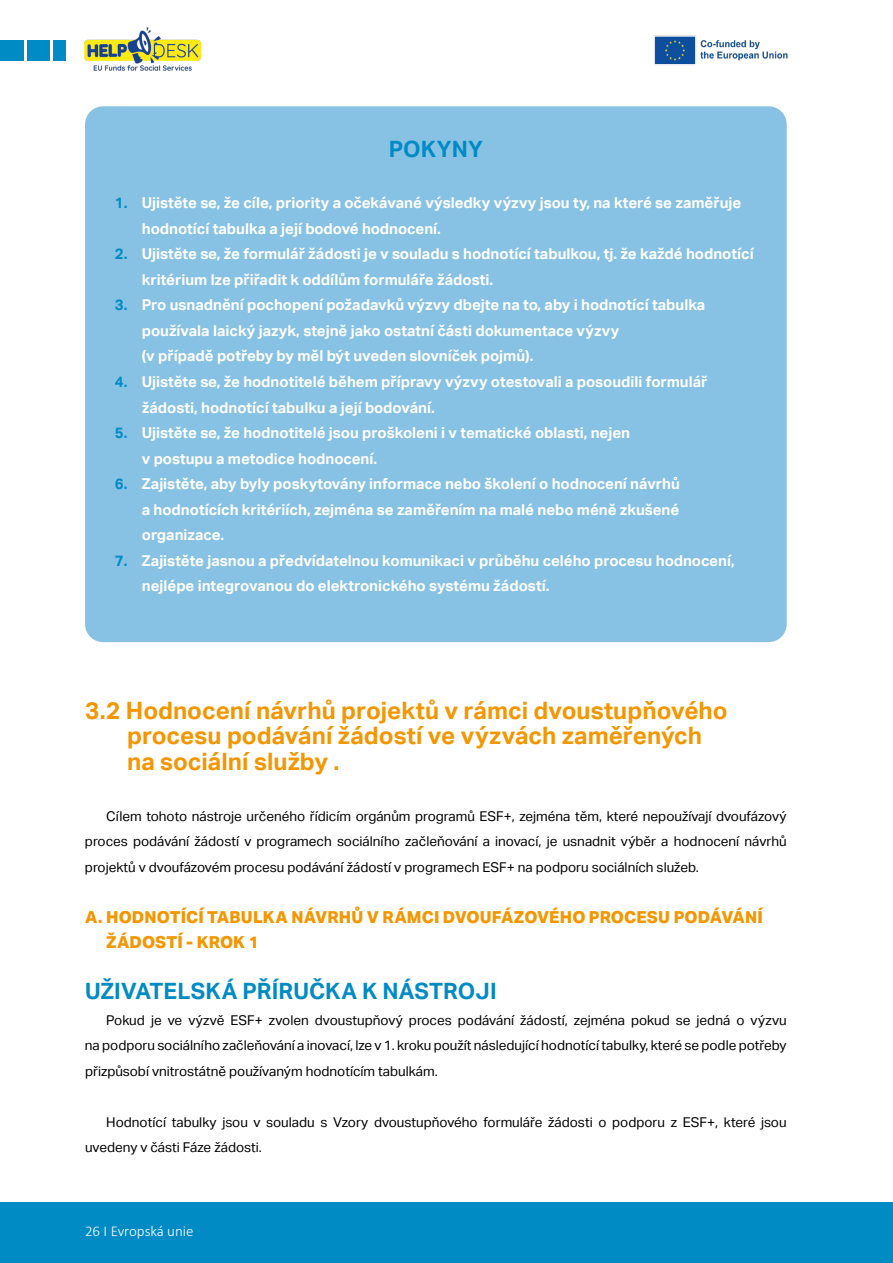
<style>
.page{position:relative;width:893px;height:1263px;background:#fff}
.page>*{position:absolute;margin:0;border:0;box-sizing:border-box;transform-origin:0 0}
.t1{font:700 24px/25.5px "Aktiv Grotesk";letter-spacing:.005em;color:#f49600}
.t2{font:700 22.5px "Aktiv Grotesk";letter-spacing:.005em;color:#008bc5}
.t3{font:800 16.5px/25.5px "Aktiv Grotesk";letter-spacing:.005em;color:#f49600}
.t4{font:700 15px/25.5px "Aktiv Grotesk";color:#fff}
.t5{font:300 15px "Calibri";color:#fff}
.t6{font:13.5px/25.5px "Aktiv Grotesk";color:#000;text-align:justify}
.s1{color:#008bc5}
</style>
<div class="page">
<div style="left:0;top:1202px;width:893px;height:61px;background:#008bc5"></div>
<div style="left:0;top:40px;width:23px;height:21px;background:#008bc5"></div>
<div style="left:27px;top:40px;width:22px;height:21px;background:#008bc5"></div>
<div style="left:53px;top:40px;width:13px;height:21px;background:#008bc5"></div>
<img style="left:654px;top:36px;width:134px;height:29px">
<img style="left:84px;top:27px;width:118px;height:44px">
<div style="left:85px;top:106px;width:702px;height:536px;background:#87c2e4;border-radius:18px"></div>
<h2 class="t2" style="left:389px;top:136px;width:96px">POKYNY</h2>
<p class="t4" style="left:142px;top:190px;width:601px;text-indent:-27px"><span class="s1">1.</span> Ujistěte se, že cíle, priority a očekávané výsledky výzvy jsou ty, na které se zaměřuje hodnotící tabulka a její bodové hodnocení.</p>
<p class="t4" style="left:142px;top:241px;width:613px;text-indent:-27px"><span class="s1">2.</span> Ujistěte se, že formulář žádosti je v souladu s hodnotící tabulkou, tj. že každé hodnotící kritérium lze přiřadit k oddílům formuláře žádosti.</p>
<p class="t4" style="left:142px;top:292px;width:565px;text-indent:-27px"><span class="s1">3.</span> Pro usnadnění pochopení požadavků výzvy dbejte na to, aby i hodnotící tabulka používala laický jazyk, stejně jako ostatní části dokumentace výzvy<br>(v případě potřeby by měl být uveden slovníček pojmů).</p>
<p class="t4" style="left:142px;top:369px;width:567px;text-indent:-27px"><span class="s1">4.</span> Ujistěte se, že hodnotitelé během přípravy výzvy otestovali a posoudili formulář žádosti, hodnotící tabulku a její bodování.</p>
<p class="t4" style="left:142px;top:420px;width:490px;text-indent:-27px"><span class="s1">5.</span> Ujistěte se, že hodnotitelé jsou proškoleni i v tematické oblasti, nejen v postupu a metodice hodnocení.</p>
<p class="t4" style="left:142px;top:471px;width:540px;text-align:justify;text-indent:-27px"><span class="s1">6.</span> Zajistěte, aby byly poskytovány informace nebo školení o hodnocení návrhů a hodnotících kritériích, zejména se zaměřením na malé nebo méně zkušené organizace.</p>
<p class="t4" style="left:142px;top:548px;width:594px;text-indent:-27px"><span class="s1">7.</span> Zajistěte jasnou a předvídatelnou komunikaci v průběhu celého procesu hodnocení, nejlépe integrovanou do elektronického systému žádostí.</p>
<h1 class="t1" style="left:127px;top:698px;width:602px;text-indent:-42px">3.2 Hodnocení návrhů projektů v rámci dvoustupňového procesu podávání žádostí ve výzvách zaměřených na sociální služby .</h1>
<p class="t6" style="left:85px;top:803px;width:703px;text-indent:21px">Cílem tohoto nástroje určeného řídicím orgánům programů ESF+, zejména těm, které nepoužívají dvoufázový proces podávání žádostí v programech sociálního začleňování a inovací, je usnadnit výběr a hodnocení návrhů projektů v dvoufázovém procesu podávání žádostí v programech ESF+ na podporu sociálních služeb.</p>
<p class="t3" style="left:106px;top:904px;width:658px;text-indent:-21px">A. HODNOTÍCÍ TABULKA NÁVRHŮ V RÁMCI DVOUFÁZOVÉHO PROCESU PODÁVÁNÍ<br>ŽÁDOSTÍ - KROK 1</p>
<h2 class="t2" style="left:85px;top:978px;width:413px">UŽIVATELSKÁ PŘÍRUČKA K NÁSTROJI</h2>
<p class="t6" style="left:85px;top:1007px;width:703px;text-indent:21px">Pokud je ve výzvě ESF+ zvolen dvoustupňový proces podávání žádostí, zejména pokud se jedná o výzvu na podporu sociálního začleňování a inovací, lze v 1. kroku použít následující hodnotícítabulky, které se podle potřeby přizpůsobí vnitrostátně používaným hodnotícím tabulkám.</p>
<p class="t6" style="left:85px;top:1109px;width:703px;text-indent:21px">Hodnotící tabulky jsou v souladu s Vzory dvoustupňového formuláře žádosti o podporu z ESF+, které jsou uvedeny v části Fáze žádosti.</p>
<p class="t5" style="left:85px;top:1221px;width:110px">26 I Evropská unie</p>
</div>
